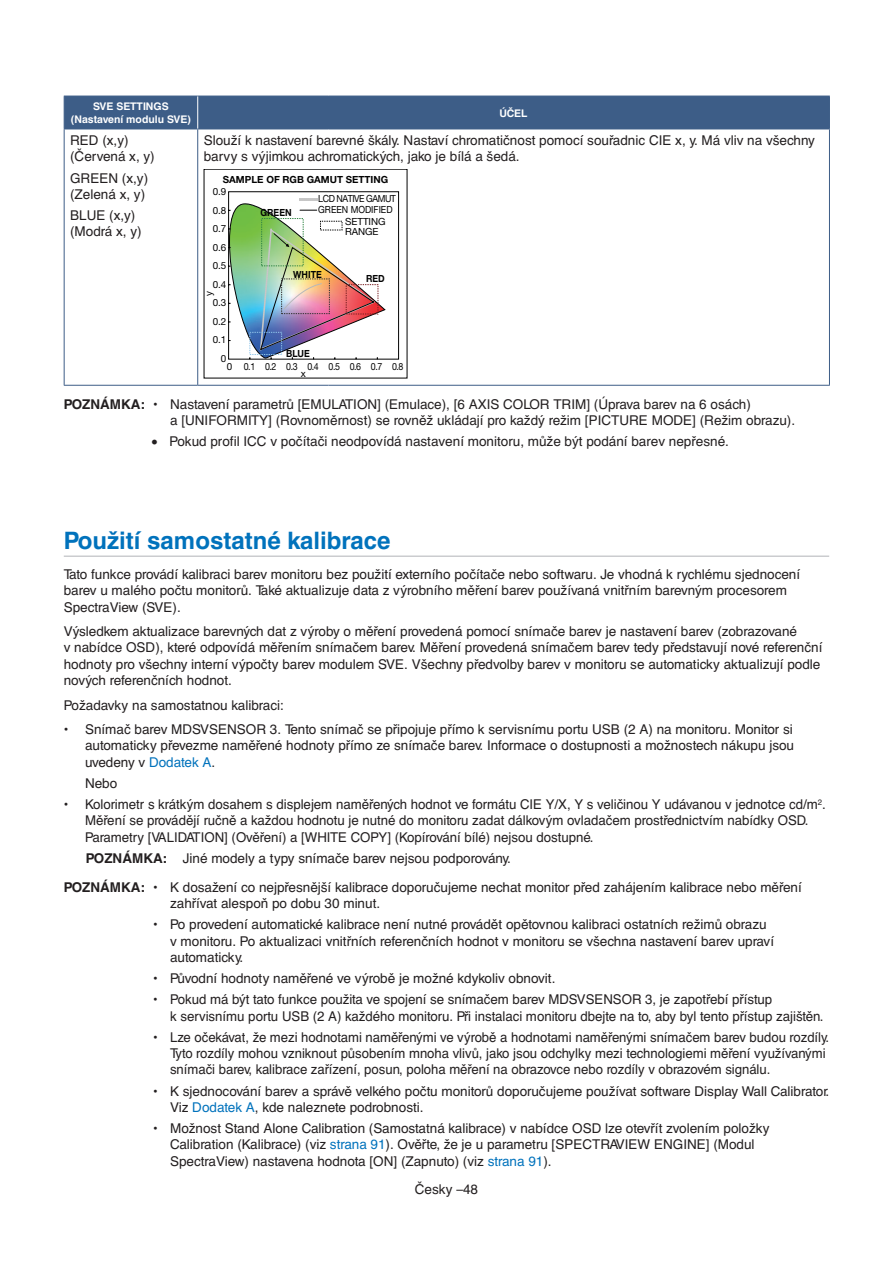
<style>
.page{position:relative;width:893px;height:1263px;background:#fff}
.page>*{position:absolute;margin:0;border:0;box-sizing:border-box;transform-origin:0 0}
.t1{font:700 24px "Helvetica LTCE";color:#0072bc}
.t2{font:13.5px/16.2px "Helvetica LTCE";color:#231f20}
.t3{font:700 10.5px/12.6px "Helvetica LTCE";color:#fff;text-align:center}
.t4{font:9.75px/18.5px "Helvetica Neue";color:#030303}
.t5{font:9.75px/10.6px "Helvetica Neue";letter-spacing:-.025em;color:#030303;scale:.9 1}
.t6{font:700 9.75px "Helvetica Neue";color:#030303}
.t7{font:700 9.75px "Helvetica Neue";color:#030303;scale:.9 1}
.s1{font-weight:700}
.s2{color:#0072bc}
</style>
<div class="page">
<div style="left:65px;top:97px;width:764px;height:32px;background:#3d5d87"></div>
<hr style="left:64px;top:129px;width:1px;height:256px;background:#3d5d87">
<hr style="left:197px;top:129px;width:1px;height:256px;background:#3d5d87">
<hr style="left:829px;top:129px;width:1px;height:256px;background:#3d5d87">
<hr style="left:64px;top:385px;width:134px;height:1px;background:#3d5d87">
<hr style="left:198px;top:385px;width:130px;height:1px;background:#3d5d87">
<hr style="left:328px;top:385px;width:502px;height:1px;background:#3d5d87">
<hr style="left:64px;top:96px;width:134px;height:1px;background:#3d5d87">
<hr style="left:64px;top:96px;width:1px;height:33px;background:#3d5d87">
<hr style="left:198px;top:96px;width:130px;height:1px;background:#3d5d87">
<hr style="left:328px;top:96px;width:502px;height:1px;background:#3d5d87">
<hr style="left:829px;top:96px;width:1px;height:33px;background:#3d5d87">
<hr style="left:64px;top:129px;width:134px;height:1px;background:#3d5d87">
<hr style="left:198px;top:129px;width:130px;height:1px;background:#3d5d87">
<hr style="left:328px;top:129px;width:502px;height:1px;background:#3d5d87">
<hr style="left:197px;top:96px;width:1px;height:33px;background:#fff">
<div style="left:70px;top:102px;width:122px;height:23px;background:#3d5d87"></div>
<div style="left:204px;top:108px;width:619px;height:11px;background:#3d5d87"></div>
<img style="left:228px;top:192px;width:171px;height:167px">
<div style="left:346px;top:284px;width:32px;height:30px;border:1px dashed #791f22"></div>
<div style="left:261px;top:218px;width:42px;height:48px;border:1px dashed #318545"></div>
<div style="left:250px;top:332px;width:32px;height:23px;border:1px dashed #90c5ea"></div>
<hr style="left:64px;top:556px;width:765px;height:1px;background:#b2b3b7">
<p class="t3" style="left:71px;top:100px;width:121px">SVE SETTINGS (Nastavení modulu SVE)</p>
<p class="t3" style="left:499px;top:107px;width:30px">ÚČEL</p>
<p class="t2" style="left:70px;top:132px;width:86px">RED (x,y) (Červená x, y)</p>
<p class="t2" style="left:70px;top:170px;width:80px">GREEN (x,y) (Zelená x, y)</p>
<p class="t2" style="left:70px;top:207px;width:73px">BLUE (x,y) (Modrá x, y)</p>
<p class="t2" style="left:204px;top:132px;width:613px">Slouží k nastavení barevné škály. Nastaví chromatičnost pomocí souřadnic CIE x, y. Má vliv na všechny barvy s výjimkou achromatických, jako je bílá a šedá.</p>
<p class="t5" style="left:318px;top:193px;width:88px">LCD NATIVE GAMUT<br>GREEN MODIFIED</p>
<p class="t6" style="left:223px;top:174px;width:167px">SAMPLE OF RGB GAMUT SETTING</p>
<p class="t4" style="left:213px;top:182px;width:15px;text-align:right">0.9<br>0.8<br>0.7<br>0.6<br>0.5<br>0.4<br>0.3<br>0.2<br>0.1<br>0</p>
<p class="t7" style="left:261px;top:207px;width:36px">GREEN</p>
<p class="t4" style="left:345px;top:216px;width:42px;line-height:10.2px">SETTING<br>RANGE</p>
<p class="t7" style="left:293px;top:268px;width:33px">WHITE</p>
<p class="t7" style="left:366px;top:273px;width:22px">RED</p>
<p class="t4" style="left:199px;top:296px;width:6px;rotate:-90deg">y</p>
<p class="t7" style="left:286px;top:347px;width:28px">BLUE</p>
<p class="t4" style="left:227px;top:357px;width:178px">0 0.1 0.2 0.3 0.4 0.5 0.6 0.7 0.8</p>
<p class="t4" style="left:301px;top:364px;width:7px">x</p>
<p class="t2" style="left:170px;top:396px;width:627px;text-indent:-106px"><span class="s1">POZNÁMKA:</span> • Nastavení parametrů [EMULATION] (Emulace), [6 AXIS COLOR TRIM] (Úprava barev na 6 osách)<br>a [UNIFORMITY] (Rovnoměrnost) se rovněž ukládají pro každý režim [PICTURE MODE] (Režim obrazu).</p>
<p class="t2" style="left:152px;top:433px;width:579px">• Pokud profil ICC v počítači neodpovídá nastavení monitoru, může být podání barev nepřesné.</p>
<h1 class="t1" style="left:64px;top:526px;width:328px">Použití samostatné kalibrace</h1>
<p class="t2" style="left:64px;top:566px;width:738px">Tato funkce provádí kalibraci barev monitoru bez použití externího počítače nebo softwaru. Je vhodná k rychlému sjednocení barev u malého počtu monitorů. Také aktualizuje data z výrobního měření barev používaná vnitřním barevným procesorem<br>SpectraView (SVE).</p>
<p class="t2" style="left:64px;top:623px;width:760px">Výsledkem aktualizace barevných dat z výroby o měření provedená pomocí snímače barev je nastavení barev (zobrazované<br>v nabídce OSD), které odpovídá měřením snímačem barev. Měření provedená snímačem barev tedy představují nové referenční hodnoty pro všechny interní výpočty barev modulem SVE. Všechny předvolby barev v monitoru se automaticky aktualizují podle nových referenčních hodnot.</p>
<p class="t2" style="left:64px;top:697px;width:222px">Požadavky na samostatnou kalibraci:</p>
<p class="t2" style="left:85px;top:721px;width:711px;text-align:justify;text-indent:-21px">• Snímač barev MDSVSENSOR 3. Tento snímač se připojuje přímo k servisnímu portu USB (2 A) na monitoru. Monitor si automaticky převezme naměřené hodnoty přímo ze snímače barev. Informace o dostupnosti a možnostech nákupu jsou uvedeny v <span class="s2">Dodatek A</span>.</p>
<p class="t2" style="left:85px;top:775px;width:34px">Nebo</p>
<p class="t2" style="left:85px;top:796px;width:742px;text-indent:-21px">• Kolorimetr s krátkým dosahem s displejem naměřených hodnot ve formátu CIE Y/X, Y s veličinou Y udávanou v jednotce cd/m<sup>2</sup>.<br>Měření se provádějí ručně a každou hodnotu je nutné do monitoru zadat dálkovým ovladačem prostřednictvím nabídky OSD.<br>Parametry [VALIDATION] (Ověření) a [WHITE COPY] (Kopírování bílé) nejsou dostupné.</p>
<p class="t2" style="left:64px;top:844px;width:739px;line-height:29px;text-indent:22px"><span class="s1">POZNÁMKA:</span> Jiné modely a typy snímače barev nejsou podporovány.<br><span class="s1">POZNÁMKA:</span> • K dosažení co nejpřesnější kalibrace doporučujeme nechat monitor před zahájením kalibrace nebo měření</p>
<p class="t2" style="left:170px;top:895px;width:212px">zahřívat alespoň po dobu 30 minut.</p>
<p class="t2" style="left:170px;top:917px;width:605px;text-indent:-17px">• Po provedení automatické kalibrace není nutné provádět opětovnou kalibraci ostatních režimů obrazu v monitoru. Po aktualizaci vnitřních referenčních hodnot v monitoru se všechna nastavení barev upraví automaticky.</p>
<p class="t2" style="left:153px;top:970px;width:404px">• Původní hodnoty naměřené ve výrobě je možné kdykoliv obnovit.</p>
<p class="t2" style="left:170px;top:992px;width:655px;text-indent:-17px">• Pokud má být tato funkce použita ve spojení se snímačem barev MDSVSENSOR 3, je zapotřebí přístup<br>k servisnímu portu USB (2 A) každého monitoru. Při instalaci monitoru dbejte na to, aby byl tento přístup zajištěn.</p>
<p class="t2" style="left:170px;top:1029px;width:661px;text-indent:-17px">• Lze očekávat, že mezi hodnotami naměřenými ve výrobě a hodnotami naměřenými snímačem barev budou rozdíly.<br>Tyto rozdíly mohou vzniknout působením mnoha vlivů, jako jsou odchylky mezi technologiemi měření využívanými snímači barev, kalibrace zařízení, posun, poloha měření na obrazovce nebo rozdíly v obrazovém signálu.</p>
<p class="t2" style="left:170px;top:1083px;width:661px;text-indent:-17px">• K sjednocování barev a správě velkého počtu monitorů doporučujeme používat software Display Wall Calibrator.<br>Viz <span class="s2">Dodatek A</span>, kde naleznete podrobnosti.</p>
<p class="t2" style="left:170px;top:1120px;width:601px;text-indent:-17px">• Možnost Stand Alone Calibration (Samostatná kalibrace) v nabídce OSD lze otevřít zvolením položky<br>Calibration (Kalibrace) (viz <span class="s2">strana 91</span>). Ověřte, že je u parametru [SPECTRAVIEW ENGINE] (Modul<br>SpectraView) nastavena hodnota [ON] (Zapnuto) (viz <span class="s2">strana 91</span>).</p>
<p class="t2" style="left:415px;top:1182px;width:65px">Česky –48</p>
</div>
